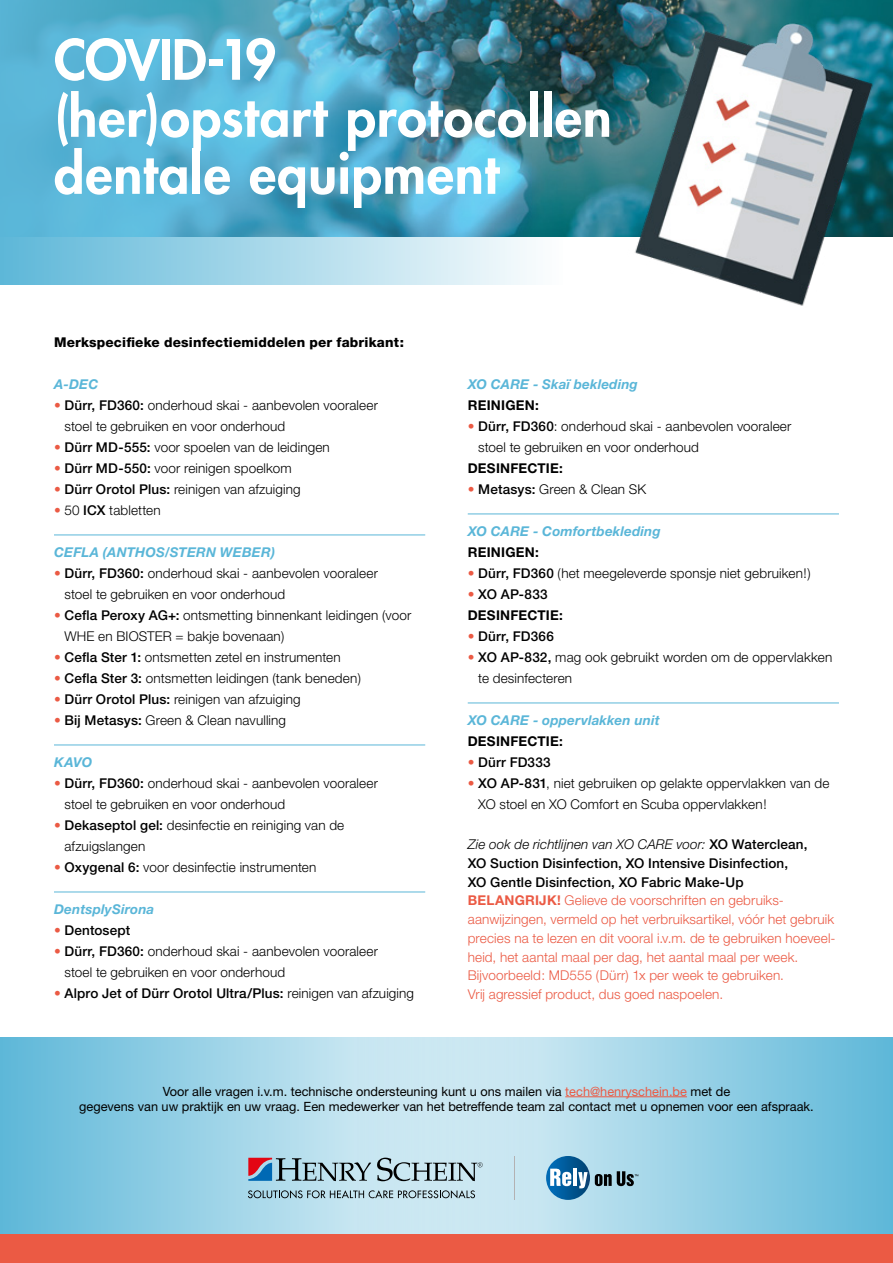
<style>
.page{position:relative;width:893px;height:1263px;background:#fff}
.page>*{position:absolute;margin:0;border:0;box-sizing:border-box;transform-origin:0 0}
.t1{font:800 54px/57px "Futura Std";letter-spacing:.015em;color:#fff}
.t2{font:300 13.5px/21px "Helvetica Neue";letter-spacing:.01em;color:#000}
.t3{font:300 13.5px/18.8px "Helvetica Neue";letter-spacing:.01em;color:#eb5a44}
.t4{font:italic 700 13.5px "Helvetica Neue";letter-spacing:.01em;color:#5ab6d8}
.t5{font:500 13.5px "Helvetica Neue";letter-spacing:.01em;color:#000}
.t6{font:700 13.5px/21px "Helvetica Neue";letter-spacing:.015em;color:#000}
.t7{font:800 13.5px "Helvetica Neue";letter-spacing:.015em;color:#000}
.t8{font:12.75px/15px "Helvetica Neue";color:#000;text-align:center}
.s1{color:#eb5a44}
.s2{font-weight:500}
.s3{font-weight:300;color:#eb5a44}
.s4{font-weight:300}
.s5{font-style:italic;color:#000}
.s6{font-weight:500;color:#000}
.s7{font-weight:700}
</style>
<div class="page">
<svg style="left:0;top:1037px;width:357px;height:197px;background:#90cde4"></svg>
<svg style="left:357px;top:1037px;width:536px;height:197px;background:#a3d6e8"></svg>
<img style="left:563px;top:0;width:21px;height:236px">
<div style="left:0;top:1234px;width:893px;height:29px;background:#eb5a44"></div>
<svg style="left:0;top:0;width:563px;height:285px;background:#5daac5"></svg>
<img style="left:584px;top:0;width:309px;height:306px">
<hr style="left:565px;top:1096px;width:122px;height:1px;background:#eb5a44">
<hr style="left:54px;top:534px;width:371px;height:1px;background:#5ab6d8">
<hr style="left:54px;top:744px;width:371px;height:1px;background:#5ab6d8">
<hr style="left:54px;top:891px;width:371px;height:1px;background:#5ab6d8">
<hr style="left:468px;top:513px;width:371px;height:1px;background:#5ab6d8">
<hr style="left:468px;top:702px;width:371px;height:1px;background:#5ab6d8">
<svg style="left:248px;top:1190px;width:227px;height:8px;background:#8aa2ab"></svg>
<svg style="left:248px;top:1158px;width:123px;height:23px;background:#8a9aaa"></svg>
<svg style="left:377px;top:1158px;width:106px;height:23px;background:#9bb1b9"></svg>
<hr style="left:514px;top:1156px;width:1px;height:44px;background:#b3b2b2">
<svg style="left:546px;top:1156px;width:44px;height:44px"></svg>
<svg style="left:550px;top:1169px;width:21px;height:17px"></svg>
<hr style="left:573px;top:1169px;width:4px;height:17px;background:#fff">
<svg style="left:578px;top:1172px;width:10px;height:16px"></svg>
<svg style="left:595px;top:1171px;width:43px;height:15px"></svg>
<h1 class="t1" style="left:54px;top:31px;width:559px">COVID-19<br>(her)opstart protocollen dentale equipment</h1>
<p class="t7" style="left:54px;top:334px;width:352px">Merkspecifieke desinfectiemiddelen per fabrikant:</p>
<p class="t4" style="left:54px;top:376px;width:46px">A-DEC</p>
<p class="t2" style="left:65px;top:395px;width:315px;text-indent:-11px"><span class="s1">•</span> <span class="s2">Dürr, FD360:</span> onderhoud skai - aanbevolen vooraleer stoel te gebruiken en voor onderhoud</p>
<p class="t2" style="left:54px;top:437px;width:277px"><span class="s1">•</span> <span class="s2">Dürr MD-555:</span> voor spoelen van de leidingen</p>
<p class="t2" style="left:54px;top:458px;width:239px"><span class="s1">•</span> <span class="s2">Dürr MD-550:</span> voor reinigen spoelkom</p>
<p class="t2" style="left:54px;top:479px;width:248px"><span class="s1">•</span> <span class="s2">Dürr Orotol Plus:</span> reinigen van afzuiging</p>
<p class="t2" style="left:54px;top:500px;width:108px"><span class="s1">•</span> 50 <span class="s2">ICX</span> tabletten</p>
<p class="t4" style="left:54px;top:544px;width:222px">CEFLA (ANTHOS/STERN WEBER)</p>
<p class="t2" style="left:65px;top:563px;width:315px;text-indent:-11px"><span class="s1">•</span> <span class="s2">Dürr, FD360:</span> onderhoud skai - aanbevolen vooraleer stoel te gebruiken en voor onderhoud</p>
<p class="t2" style="left:65px;top:605px;width:348px;text-indent:-11px"><span class="s1">•</span> <span class="s2">Cefla Peroxy AG+:</span> ontsmetting binnenkant leidingen (voor<br>WHE en BIOSTER = bakje bovenaan)</p>
<p class="t2" style="left:54px;top:647px;width:288px"><span class="s1">•</span> <span class="s2">Cefla Ster 1:</span> ontsmetten zetel en instrumenten</p>
<p class="t2" style="left:54px;top:668px;width:308px"><span class="s1">•</span> <span class="s2">Cefla Ster 3:</span> ontsmetten leidingen (tank beneden)</p>
<p class="t2" style="left:54px;top:689px;width:248px"><span class="s1">•</span> <span class="s2">Dürr Orotol Plus:</span> reinigen van afzuiging</p>
<p class="t2" style="left:54px;top:710px;width:234px"><span class="s1">•</span> <span class="s2">Bij Metasys:</span> Green &amp; Clean navulling</p>
<p class="t4" style="left:54px;top:754px;width:40px">KAVO</p>
<p class="t2" style="left:65px;top:773px;width:315px;text-indent:-11px"><span class="s1">•</span> <span class="s2">Dürr, FD360:</span> onderhoud skai - aanbevolen vooraleer stoel te gebruiken en voor onderhoud</p>
<p class="t2" style="left:65px;top:815px;width:281px;text-indent:-11px"><span class="s1">•</span> <span class="s2">Dekaseptol gel:</span> desinfectie en reiniging van de afzuigslangen</p>
<p class="t2" style="left:54px;top:857px;width:264px"><span class="s1">•</span> <span class="s2">Oxygenal 6:</span> voor desinfectie instrumenten</p>
<p class="t4" style="left:54px;top:901px;width:102px">DentsplySirona</p>
<p class="t5" style="left:54px;top:922px;width:78px"><span class="s3">•</span> Dentosept</p>
<p class="t2" style="left:65px;top:941px;width:315px;text-indent:-11px"><span class="s1">•</span> <span class="s2">Dürr, FD360:</span> onderhoud skai - aanbevolen vooraleer stoel te gebruiken en voor onderhoud</p>
<p class="t5" style="left:54px;top:985px;width:362px"><span class="s3">•</span> Alpro Jet of Dürr Orotol Ultra/Plus: <span class="s4">reinigen van afzuiging</span></p>
<p class="t4" style="left:468px;top:376px;width:172px">XO CARE - Skaï bekleding</p>
<p class="t6" style="left:468px;top:395px;width:73px">REINIGEN:</p>
<p class="t2" style="left:478px;top:416px;width:315px;text-indent:-11px"><span class="s1">•</span> <span class="s2">Dürr, FD360</span>: onderhoud skai - aanbevolen vooraleer stoel te gebruiken en voor onderhoud</p>
<p class="t6" style="left:468px;top:458px;width:97px">DESINFECTIE:</p>
<p class="t2" style="left:468px;top:479px;width:180px"><span class="s1">•</span> <span class="s2">Metasys:</span> Green &amp; Clean SK</p>
<p class="t4" style="left:468px;top:523px;width:194px">XO CARE - Comfortbekleding</p>
<p class="t6" style="left:468px;top:542px;width:73px">REINIGEN:</p>
<p class="t2" style="left:468px;top:563px;width:344px"><span class="s1">•</span> <span class="s2">Dürr, FD360</span> (het meegeleverde sponsje niet gebruiken!)</p>
<p class="t6" style="left:468px;top:584px;width:97px"><span class="s3">•</span> <span class="s2">XO AP-833<br></span>DESINFECTIE:</p>
<p class="t5" style="left:468px;top:628px;width:88px"><span class="s3">•</span> Dürr, FD366</p>
<p class="t2" style="left:478px;top:647px;width:355px;text-indent:-11px"><span class="s1">•</span> <span class="s2">XO AP-832,</span> mag ook gebruikt worden om de oppervlakken te desinfecteren</p>
<p class="t4" style="left:468px;top:712px;width:193px">XO CARE - oppervlakken unit</p>
<p class="t6" style="left:468px;top:731px;width:97px">DESINFECTIE:</p>
<p class="t5" style="left:468px;top:754px;width:84px"><span class="s3">•</span> Dürr FD333</p>
<p class="t2" style="left:478px;top:773px;width:353px;text-indent:-11px"><span class="s1">•</span> <span class="s2">XO AP-831</span>, niet gebruiken op gelakte oppervlakken van de<br>XO stoel en XO Comfort en Scuba oppervlakken!</p>
<p class="t3" style="left:468px;top:835px;width:369px"><span class="s5">Zie ook de richtlijnen van XO CARE voor:</span> <span class="s6">XO Waterclean,<br>XO Suction Disinfection, XO Intensive Disinfection,<br>XO Gentle Disinfection, XO Fabric Make-Up </span><span class="s7">BELANGRIJK!</span> Gelieve de voorschriften en gebruiks&shy;aanwijzingen, vermeld op het verbruiksartikel, vóór het gebruik precies na te lezen en dit vooral i.v.m. de te gebruiken hoeveel&shy;heid, het aantal maal per dag, het aantal maal per week.<br>Bijvoorbeeld: MD555 (Dürr) 1x per week te gebruiken.<br>Vrij agressief product, dus goed naspoelen.</p>
<p class="t8" style="left:79px;top:1083px;width:736px">Voor alle vragen i.v.m. technische ondersteuning kunt u ons mailen via <span class="s1">tech@henryschein.be</span> met de<br>gegevens van uw praktijk en uw vraag. Een medewerker van het betreffende team zal contact met u opnemen voor een afspraak.</p>
</div>
